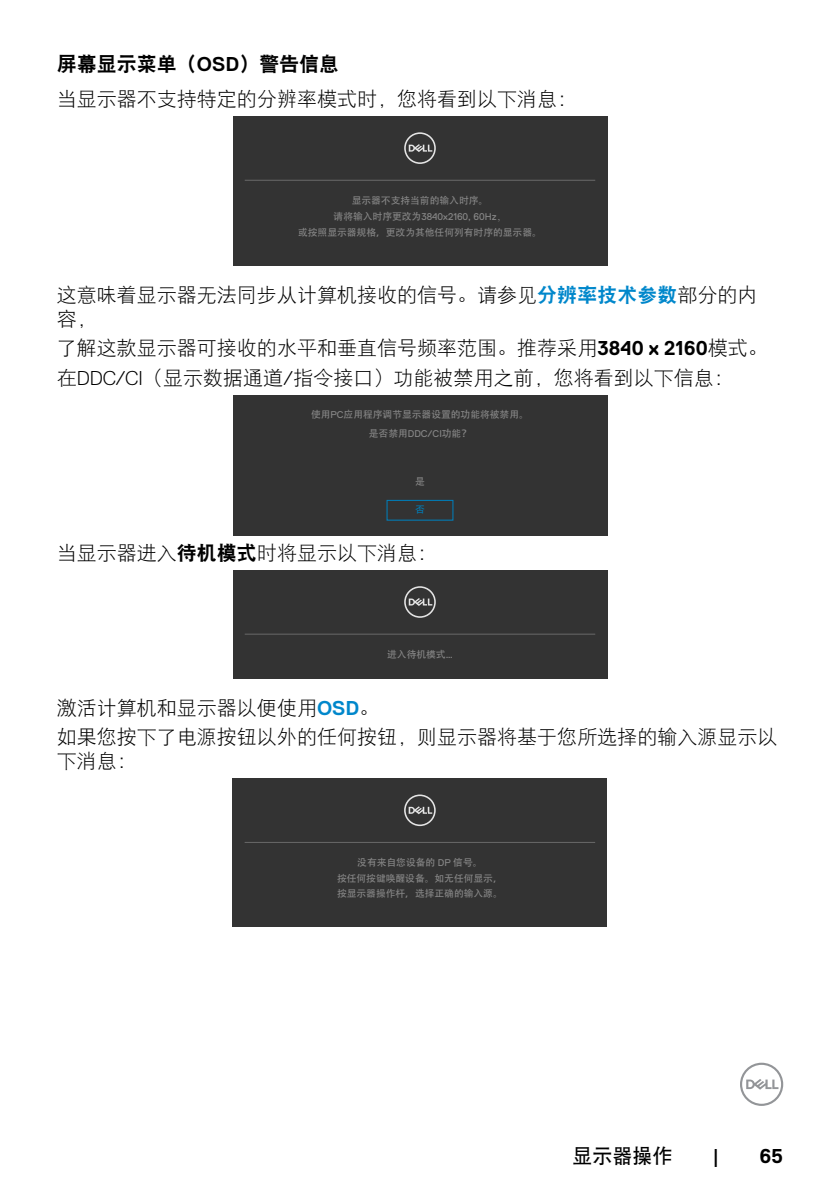
<style>
.page{position:relative;width:840px;height:1191px;background:#fff}
.page>*{position:absolute;margin:0;border:0;box-sizing:border-box;transform-origin:0 0}
.t1{font:20px/29.6px "DFP Hei W3";color:#000}
.t2{font:20px "DFP Hei W9";color:#000}
.t3{font:20px "DFP Hei W7";color:#000}
.t4{font:700 20px "Dell Replica";color:#000}
.t5{font:20px "Dell Replica";color:#000}
.t6{font:9.8px/15.2px "Adobe Heiti Std";color:#888;text-align:center}
.t7{font:9.8px "Dell Replica";color:#888}
.t8{font:9.8px "Adobe Heiti Std";color:#007db8}
.s1{font-family:"Dell Replica";font-weight:700}
.s2{font-family:"Adobe Heiti Std"}
.s3{font-family:"Adobe Song Std";font-weight:300}
.s4{font-family:"DFP Hei W9";color:#0087cb}
.s5{font-family:"Dell Replica";font-weight:300}
.s6{font-family:"Dell Replica"}
.s7{font-family:"DFP Hei W9"}
.s8{font-family:"Dell Replica";font-weight:700;color:#0087cb}
</style>
<div class="page">
<svg style="left:740px;top:1062px;width:42px;height:44px"></svg>
<div style="left:233px;top:117px;width:373px;height:149px;background:#333"></div>
<hr style="left:244px;top:180px;width:351px;height:1px;background:#666">
<svg style="left:404px;top:132px;width:31px;height:32px"></svg>
<div style="left:233px;top:395px;width:373px;height:141px;background:#333"></div>
<div style="left:386px;top:500px;width:67px;height:20px;border:1px solid #007db8"></div>
<div style="left:233px;top:570px;width:373px;height:109px;background:#333"></div>
<hr style="left:244px;top:633px;width:351px;height:1px;background:#666">
<svg style="left:404px;top:586px;width:31px;height:32px"></svg>
<div style="left:233px;top:778px;width:373px;height:149px;background:#333"></div>
<hr style="left:244px;top:842px;width:351px;height:1px;background:#666">
<svg style="left:404px;top:794px;width:31px;height:32px"></svg>
<p class="t2" style="left:57px;top:53px;width:284px">屏幕显示菜单（<span class="s1">OSD</span>）警告信息</p>
<p class="t1" style="left:57px;top:84px;width:521px">当显示器不支持特定的分辨率模式时，您将看到以下消息：</p>
<p class="t6" style="left:351px;top:193px;width:138px">显示器不支持当前的输入时序。</p>
<p class="t7" style="left:333px;top:211px;width:174px"><span class="s2">请将输入时序更改为</span>3840x2160, 60Hz<span class="s3">，</span></p>
<p class="t6" style="left:298px;top:225px;width:245px">或按照显示器规格，更改为其他任何列有时序的显示器。</p>
<p class="t1" style="left:57px;top:282px;width:701px;line-height:24px">这意味着显示器无法同步从计算机接收的信号。请参见<span class="s4">分辨率技术参数</span>部分的内容，</p>
<p class="t1" style="left:57px;top:333px;width:712px">了解这款显示器可接收的水平和垂直信号频率范围。推荐采用<span class="s1">3840 x 2160</span>模式。在<span class="s5">DDC/CI</span>（显示数据通道<span class="s5">/</span>指令接口）功能被禁用之前，您将看到以下信息：</p>
<p class="t6" style="left:311px;top:406px;width:219px;line-height:18.4px">使用<span class="s6">PC</span>应用程序调节显示器设置的功能将被禁用。是否禁用<span class="s6">DDC/CI</span>功能？</p>
<p class="t6" style="left:415px;top:474px;width:11px">是</p>
<p class="t8" style="left:415px;top:504px;width:11px">否</p>
<p class="t1" style="left:57px;top:537px;width:381px">当显示器进入<span class="s7">待机模式</span>时将显示以下消息：</p>
<p class="t6" style="left:387px;top:647px;width:67px">进入待机模式<span class="s6">…</span></p>
<p class="t1" style="left:57px;top:692px;width:721px">激活计算机和显示器以便使用<span class="s8">OSD</span>。<br>如果您按下了电源按钮以外的任何按钮，则显示器将基于您所选择的输入源显示以</p>
<p class="t1" style="left:57px;top:746px;width:81px">下消息：</p>
<p class="t6" style="left:337px;top:855px;width:167px">没有来自您设备的 <span class="s6">DP</span> 信号。<br>按任何按键唤醒设备。如无任何显示，按显示器操作杆，选择正确的输入源。</p>
<p class="t3" style="left:572px;top:1144px;width:101px">显示器操作</p>
<p class="t5" style="left:712px;top:1144px;width:8px">|</p>
<p class="t4" style="left:759px;top:1144px;width:25px">65</p>
</div>
